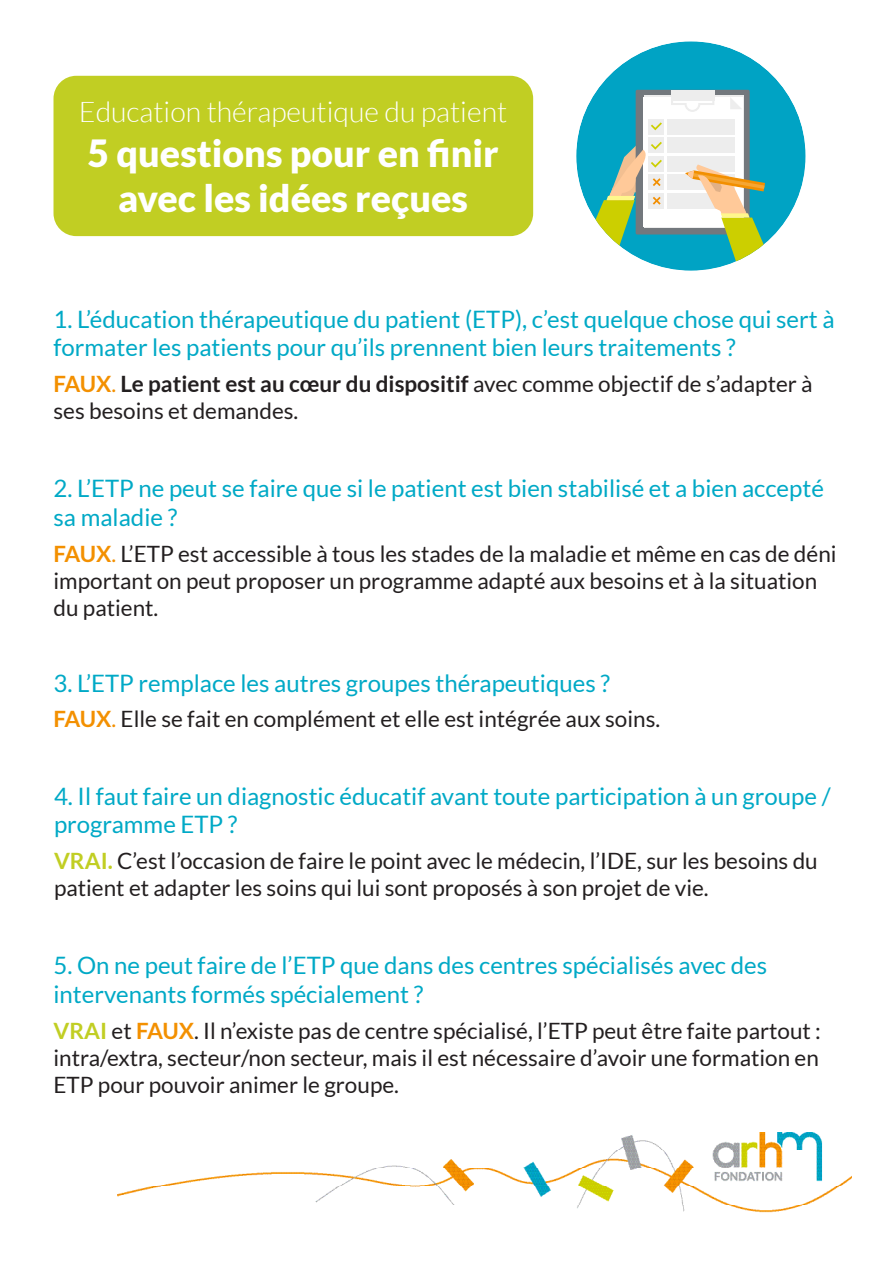
<style>
.page{position:relative;width:893px;height:1263px;background:#fff}
.page>*{position:absolute;margin:0;border:0;box-sizing:border-box;transform-origin:0 0}
.t1{font:900 37.5px/45px "Lato";color:#fff;text-align:center}
.t2{font:300 28.5px "Lato";color:#fff}
.t3{font:24px/28.8px "Lato";color:#00a9c6}
.t4{font:22.5px/27px "Lato";color:#231f20}
.s1{font-weight:700;color:#f39000}
.s2{color:#f39000}
.s3{font-weight:700}
.s4{font-weight:700;color:#c1ce23}
</style>
<div class="page">
<div style="left:576px;top:41px;width:230px;height:230px;background:#00a3c4;border-radius:50%"></div>
<svg style="left:636px;top:90px;width:114px;height:144px"></svg>
<div style="left:643px;top:97px;width:99px;height:130px;background:#fff"></div>
<div style="left:671px;top:90px;width:43px;height:10px;background:#ededed"></div>
<div style="left:667px;top:119px;width:67px;height:15px;background:#ededed"></div>
<div style="left:649px;top:119px;width:15px;height:15px;background:#ededed"></div>
<div style="left:667px;top:138px;width:67px;height:15px;background:#ededed"></div>
<div style="left:649px;top:138px;width:15px;height:15px;background:#ededed"></div>
<div style="left:667px;top:156px;width:67px;height:15px;background:#ededed"></div>
<div style="left:649px;top:156px;width:15px;height:15px;background:#ededed"></div>
<div style="left:667px;top:175px;width:67px;height:15px;background:#ededed"></div>
<div style="left:649px;top:175px;width:15px;height:15px;background:#ededed"></div>
<div style="left:667px;top:193px;width:67px;height:15px;background:#ededed"></div>
<div style="left:649px;top:193px;width:15px;height:15px;background:#ededed"></div>
<svg style="left:651px;top:122px;width:11px;height:8px"></svg>
<svg style="left:578px;top:139px;width:84px;height:121px"></svg>
<svg style="left:671px;top:100px;width:43px;height:12px"></svg>
<svg style="left:730px;top:98px;width:11px;height:11px"></svg>
<svg style="left:685px;top:165px;width:93px;height:106px"></svg>
<div style="left:54px;top:76px;width:479px;height:160px;background:#c1ce23;border-radius:23px"></div>
<img style="left:118px;top:1132px;width:734px;height:81px">
<p class="t2" style="left:79px;top:97px;width:430px">Education thérapeutique du patient</p>
<p class="t1" style="left:87px;top:130px;width:413px">5 questions pour en finir avec les idées reçues</p>
<p class="t3" style="left:54px;top:304px;width:783px">1. L’éducation thérapeutique du patient (ETP), c’est quelque chose qui sert à formater les patients pour qu’ils prennent bien leurs traitements ?</p>
<p class="t4" style="left:54px;top:370px;width:761px"><span class="s1">FAUX</span><span class="s2">.</span> <span class="s3">Le patient est au cœur du dispositif</span> avec comme objectif de s’adapter à ses besoins et demandes.</p>
<p class="t3" style="left:54px;top:474px;width:772px">2. L’ETP ne peut se faire que si le patient est bien stabilisé et a bien accepté sa maladie ?</p>
<p class="t4" style="left:54px;top:540px;width:785px"><span class="s1">FAUX</span><span class="s2">.</span> L’ETP est accessible à tous les stades de la maladie et même en cas de déni important on peut proposer un programme adapté aux besoins et à la situation du patient.</p>
<p class="t3" style="left:54px;top:668px;width:558px">3. L’ETP remplace les autres groupes thérapeutiques ?</p>
<p class="t4" style="left:54px;top:705px;width:608px"><span class="s1">FAUX</span><span class="s2">.</span> Elle se fait en complément et elle est intégrée aux soins.</p>
<p class="t3" style="left:54px;top:781px;width:778px">4. Il faut faire un diagnostic éducatif avant toute participation à un groupe / programme ETP ?</p>
<p class="t4" style="left:54px;top:847px;width:765px"><span class="s4">VRAI.</span> C’est l’occasion de faire le point avec le médecin, l’IDE, sur les besoins du patient et adapter les soins qui lui sont proposés à son projet de vie.</p>
<p class="t3" style="left:54px;top:951px;width:715px">5. On ne peut faire de l’ETP que dans des centres spécialisés avec des intervenants formés spécialement ?</p>
<p class="t4" style="left:54px;top:1017px;width:769px;text-align:justify"><span class="s4">VRAI</span> et <span class="s1">FAUX</span>. Il n’existe pas de centre spécialisé, l’ETP peut être faite partout : intra/extra, secteur/non secteur, mais il est nécessaire d’avoir une formation en ETP pour pouvoir animer le groupe.</p>
</div>
